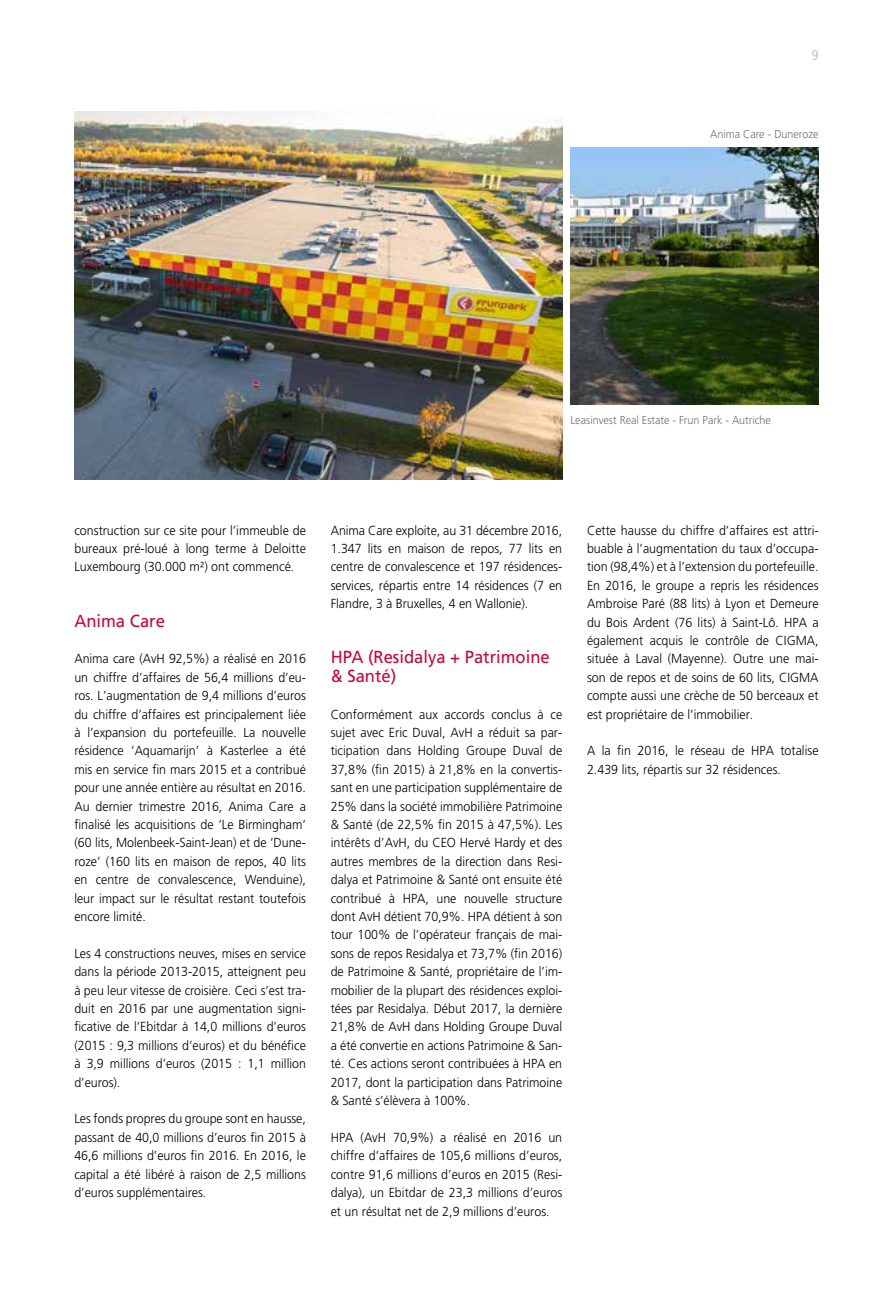
<style>
.page{position:relative;width:893px;height:1290px;background:#fff}
.page>*{position:absolute;margin:0;border:0;box-sizing:border-box;transform-origin:0 0}
.t1{font:17.5px/18.4px "Frutiger LT Pro";color:#c50637;scale:.95 1}
.t2{font:300 condensed 14px "Frutiger LT Pro";color:#b3b2b2}
.t3{font:300 13.12px/18.4px "Frutiger LT Pro";letter-spacing:-.005em;color:#000;text-align:justify;scale:.95 1}
.t4{font:300 11.38px "Frutiger LT Pro";color:#706f6f;scale:.95 1}
</style>
<div class="page">
<img style="left:74px;top:111px;width:488px;height:368px">
<img style="left:570px;top:148px;width:249px;height:257px">
<p class="t2" style="left:812px;top:47px;width:8px">9</p>
<p class="t4" style="left:710px;top:128px;width:115px">Anima Care - Duneroze</p>
<p class="t4" style="left:570px;top:413px;width:213px">Leasinvest Real Estate - Frun Park - Autriche</p>
<p class="t3" style="left:74px;top:521px;width:245px">construction sur ce site pour l’immeuble de bureaux pré-loué à long terme à Deloitte Luxembourg (30.000 m²) ont commencé.</p>
<h1 class="t1" style="left:74px;top:611px;width:97px">Anima Care</h1>
<p class="t3" style="left:74px;top:650px;width:245px">Anima care (AvH 92,5%) a réalisé en 2016 un chiffre d’affaires de 56,4 millions d’eu&shy;ros. L’augmentation de 9,4 millions d’euros du chiffre d’affaires est principalement liée à l’expansion du portefeuille. La nouvelle résidence ‘Aquamarijn’ à Kasterlee a été mis en service fin mars 2015 et a contribué pour une année entière au résultat en 2016.<br>Au dernier trimestre 2016, Anima Care a finalisé les acquisitions de ‘Le Birmingham‘ (60 lits, Molenbeek-Saint-Jean) et de ‘Dune&shy;roze’ (160 lits en maison de repos, 40 lits en centre de convalescence, Wenduine), leur impact sur le résultat restant toutefois encore limité.</p>
<p class="t3" style="left:74px;top:944px;width:245px">Les 4 constructions neuves, mises en service dans la période 2013-2015, atteignent peu à peu leur vitesse de croisière. Ceci s’est tra&shy;duit en 2016 par une augmentation signi&shy;ficative de l’Ebitdar à 14,0 millions d’euros (2015 : 9,3 millions d’euros) et du bénéfice à 3,9 millions d’euros (2015 : 1,1 million d’euros).</p>
<p class="t3" style="left:74px;top:1110px;width:245px">Les fonds propres du groupe sont en hausse, passant de 40,0 millions d’euros fin 2015 à 46,6 millions d’euros fin 2016. En 2016, le capital a été libéré à raison de 2,5 millions d’euros supplémentaires.</p>
<p class="t3" style="left:331px;top:521px;width:245px">Anima Care exploite, au 31 décembre 2016, 1.347 lits en maison de repos, 77 lits en centre de convalescence et 197 résidences&shy;services, répartis entre 14 résidences (7 en Flandre, 3 à Bruxelles, 4 en Wallonie).</p>
<h1 class="t1" style="left:331px;top:648px;width:232px">HPA (Residalya + Patrimoine &amp; Santé)</h1>
<p class="t3" style="left:331px;top:705px;width:245px">Conformément aux accords conclus à ce sujet avec Eric Duval, AvH a réduit sa par&shy;ticipation dans Holding Groupe Duval de 37,8% (fin 2015) à 21,8% en la convertis&shy;sant en une participation supplémentaire de 25% dans la société immobilière Patrimoine &amp; Santé (de 22,5% fin 2015 à 47,5%). Les intérêts d’AvH, du CEO Hervé Hardy et des autres membres de la direction dans Resi&shy;dalya et Patrimoine &amp; Santé ont ensuite été contribué à HPA, une nouvelle structure dont AvH détient 70,9%. HPA détient à son tour 100% de l’opérateur français de mai&shy;sons de repos Residalya et 73,7% (fin 2016) de Patrimoine &amp; Santé, propriétaire de l’im&shy;mobilier de la plupart des résidences exploi&shy;tées par Residalya. Début 2017, la dernière 21,8% de AvH dans Holding Groupe Duval a été convertie en actions Patrimoine &amp; San&shy;té. Ces actions seront contribuées à HPA en 2017, dont la participation dans Patrimoine &amp; Santé s’élèvera à 100%.</p>
<p class="t3" style="left:331px;top:1128px;width:245px">HPA (AvH 70,9%) a réalisé en 2016 un chiffre d’affaires de 105,6 millions d’euros, contre 91,6 millions d’euros en 2015 (Resi&shy;dalya), un Ebitdar de 23,3 millions d’euros et un résultat net de 2,9 millions d’euros.</p>
<p class="t3" style="left:587px;top:521px;width:245px">Cette hausse du chiffre d’affaires est attri&shy;buable à l’augmentation du taux d’occupa&shy;tion (98,4%) et à l’extension du portefeuille.<br>En 2016, le groupe a repris les résidences Ambroise Paré (88 lits) à Lyon et Demeure du Bois Ardent (76 lits) à Saint-Lô. HPA a également acquis le contrôle de CIGMA, située à Laval (Mayenne). Outre une mai&shy;son de repos et de soins de 60 lits, CIGMA compte aussi une crèche de 50 berceaux et est propriétaire de l’immobilier.</p>
<p class="t3" style="left:587px;top:742px;width:245px">A la fin 2016, le réseau de HPA totalise<br>2.439 lits, répartis sur 32 résidences.</p>
</div>
